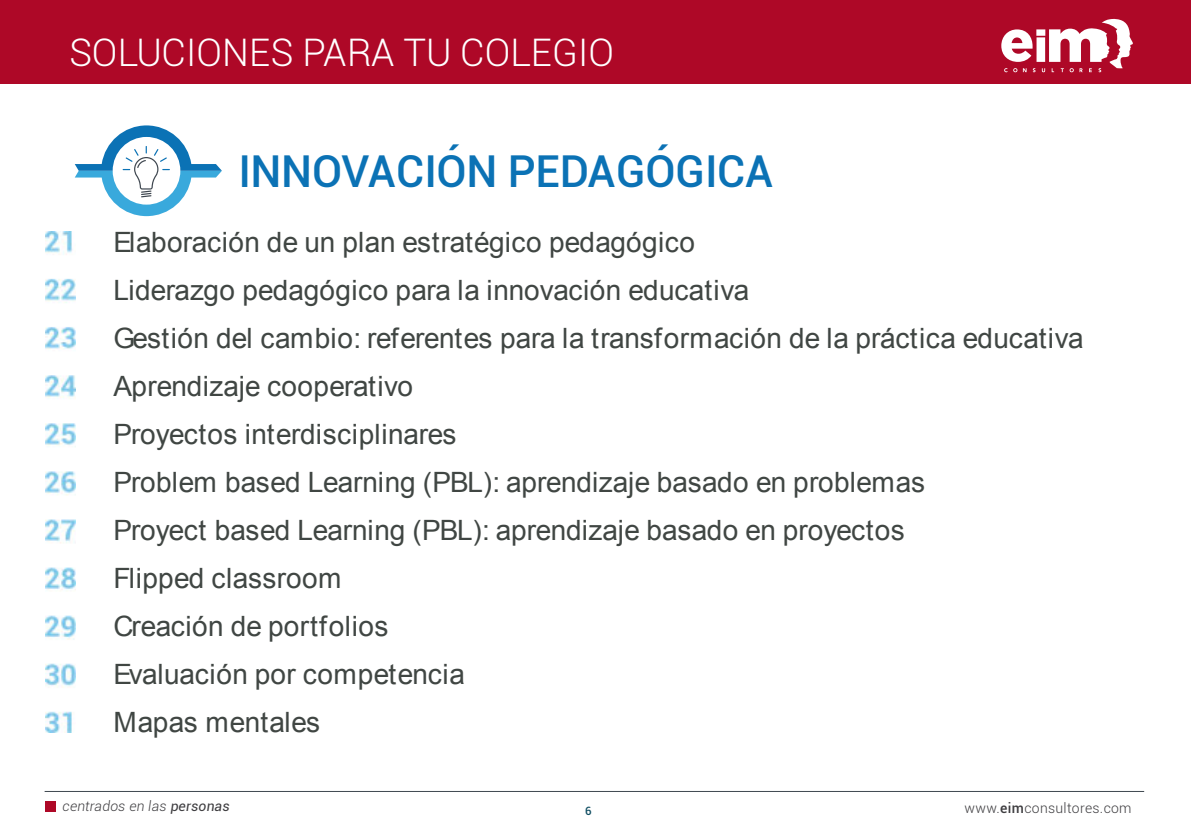
<style>
.page{position:relative;width:1191px;height:840px;background:#fff}
.page>*{position:absolute;margin:0;border:0;box-sizing:border-box;transform-origin:0 0}
.t1{font:500 44px "Roboto";letter-spacing:-.005em;color:#0b72b5}
.t2{font:300 38px "Roboto";color:#fff}
.t3{font:28px/48px "Arial";letter-spacing:.005em;color:#404643}
.t4{font:italic 300 14px "Roboto";letter-spacing:.015em;color:#3e3d40}
.t5{font:300 14px "Roboto";letter-spacing:.03em;color:#3e3d40}
.t6{font:500 11.6px "Roboto";color:#135064}
.s1{font-weight:400}
.s2{font-weight:500}
</style>
<div class="page">
<div style="left:0;top:0;width:1191px;height:84px;background:#ae0827"></div>
<hr style="left:45px;top:791px;width:1099px;height:1px;background:#3f4750">
<svg style="left:1001px;top:19px;width:132px;height:53px"></svg>
<div style="left:46px;top:801px;width:10px;height:11px;background:#ae0827"></div>
<img style="left:46px;top:232px;width:30px;height:500px">
<svg style="left:75px;top:125px;width:147px;height:91px"></svg>
<h2 class="t2" style="left:69px;top:37px;width:546px">SOLUCIONES PARA TU COLEGIO</h2>
<h1 class="t1" style="left:238px;top:154px;width:536px">INNOVACIÓN PEDAGÓGICA</h1>
<p class="t3" style="left:113px;top:221px;width:972px">Elaboración de un plan estratégico pedagógico<br>Liderazgo pedagógico para la innovación educativa<br>Gestión del cambio: referentes para la transformación de la práctica educativa Aprendizaje cooperativo<br>Proyectos interdisciplinares<br>Problem based Learning (PBL): aprendizaje basado en problemas<br>Proyect based Learning (PBL): aprendizaje basado en proyectos<br>Flipped classroom<br>Creación de portfolios<br>Evaluación por competencia<br>Mapas mentales</p>
<p class="t4" style="left:63px;top:800px;width:169px">centrados en las <span class="s1">personas</span></p>
<p class="t6" style="left:585px;top:806px;width:8px">6</p>
<p class="t5" style="left:965px;top:802px;width:169px">www.<span class="s2">eim</span>consultores.com</p>
</div>
